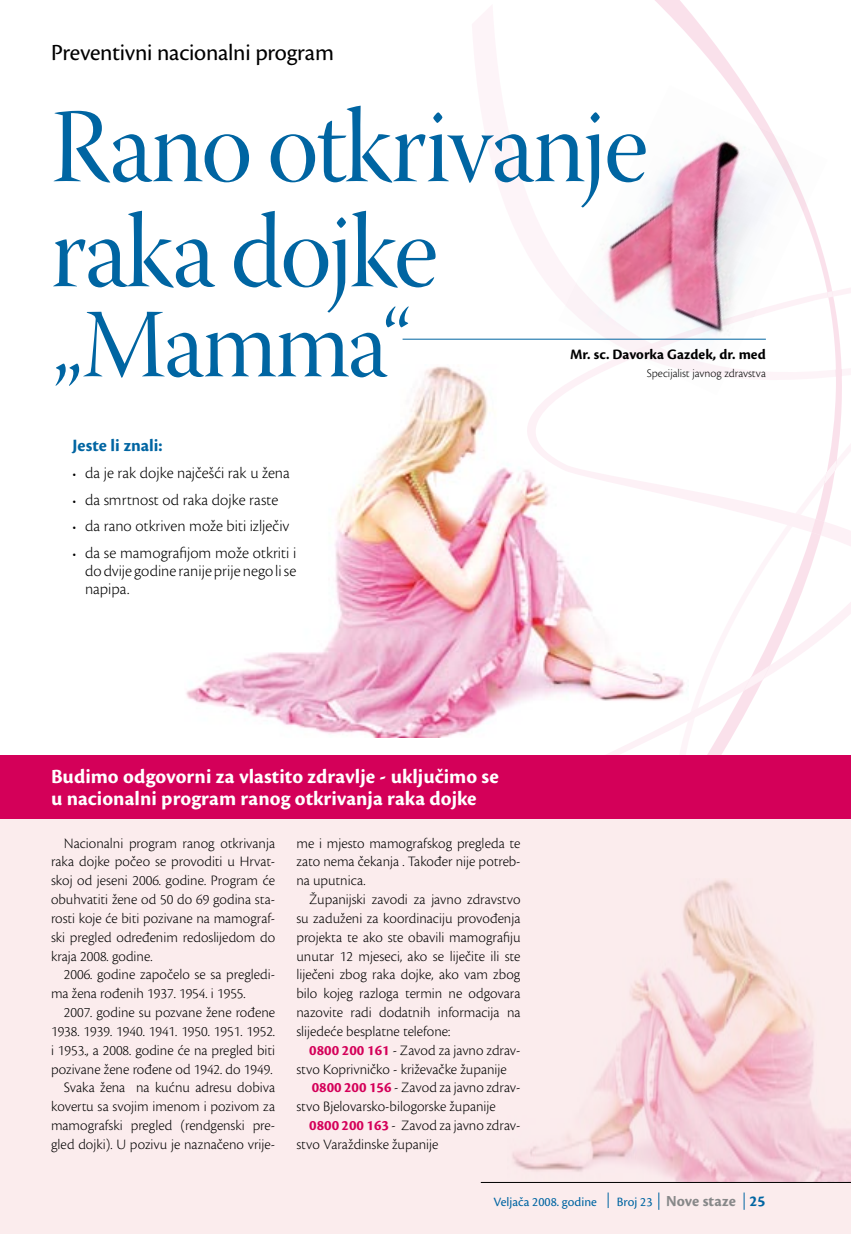
<style>
.page{position:relative;width:851px;height:1234px;background:#fff}
.page>*{position:absolute;margin:0;border:0;box-sizing:border-box;transform-origin:0 0}
.t1{font:105px/105px "Warnock Pro Disp";letter-spacing:-.02em;color:#0065a2;scale:.96 1}
.t2{font:97.5px "Warnock Pro Disp";letter-spacing:-.02em;color:#0065a2;scale:.96 1}
.t3{font:24px "Cronos Pro";letter-spacing:-.01em;color:#000}
.t4{font:700 21px/22.5px "Cronos Pro";letter-spacing:.005em;color:#fff}
.t5{font:700 18px "Cronos Pro";color:#0065a2}
.t6{font:300 16.5px/26.5px "Cronos Pro";color:#000}
.t7{font:700 15.9px "Cronos Pro";letter-spacing:.005em;color:#878889}
.t8{font:300 15px/18.8px "Cronos Pro";color:#000;text-align:justify}
.t9{font:700 15px "Cronos Pro";letter-spacing:.005em;color:#000}
.t10{font:300 13.5px/26.5px "Cronos Pro";color:#000;text-align:justify}
.t11{font:13.2px "Cronos Pro";color:#0065a2}
.t12{font:300 12px "Cronos Pro";color:#000}
.s1{font-weight:700;color:#d40059}
.s2{font-weight:400;font-size:13.2px;color:#0065a2}
.s3{color:#0065a2}
</style>
<div class="page">
<svg style="left:472px;top:0;width:272px;height:154px"></svg>
<svg style="left:373px;top:154px;width:477px;height:584px"></svg>
<svg style="left:492px;top:291px;width:251px;height:169px"></svg>
<svg style="left:743px;top:291px;width:98px;height:400px"></svg>
<svg style="left:448px;top:460px;width:388px;height:295px"></svg>
<div style="left:0;top:818px;width:850px;height:415px;background:#fbeced"></div>
<img style="left:186px;top:365px;width:502px;height:372px">
<img style="left:512px;top:880px;width:338px;height:301px">
<svg style="left:658px;top:1192px;width:1px;height:17px"></svg>
<svg style="left:607px;top:1192px;width:1px;height:15px"></svg>
<svg style="left:743px;top:1192px;width:1px;height:17px"></svg>
<hr style="left:480px;top:1181px;width:370px;height:1px;background:#000">
<div style="left:0;top:755px;width:850px;height:63px;background:#d40059"></div>
<hr style="left:402px;top:339px;width:363px;height:1px;background:#0065a2">
<img style="left:558px;top:85px;width:269px;height:310px">
<h3 class="t3" style="left:51px;top:38px;width:284px">Preventivni nacionalni program</h3>
<h1 class="t1" style="left:51px;top:107px;width:623px">Rano otkrivanje raka dojke</h1>
<h2 class="t2" style="left:51px;top:292px;width:377px">„Mamma“</h2>
<p class="t9" style="left:570px;top:346px;width:197px">Mr. sc. Davorka Gazdek, dr. med</p>
<p class="t12" style="left:646px;top:366px;width:120px">Specijalist javnog zdravstva</p>
<p class="t5" style="left:72px;top:435px;width:92px">Jeste li znali:</p>
<p class="t6" style="left:85px;top:459px;width:213px">da je rak dojke najčešći rak u žena da smrtnost od raka dojke raste da rano otkriven može biti izlječiv da se mamografijom može otkriti i</p>
<p class="t6" style="left:85px;top:561px;width:213px;line-height:18px">do dvije godine ranije prije nego li se napipa.</p>
<p class="t10" style="left:72px;top:460px;width:5px">• • • •</p>
<h3 class="t4" style="left:51px;top:765px;width:449px">Budimo odgovorni za vlastito zdravlje - uključimo se u nacionalni program ranog otkrivanja raka dojke</h3>
<p class="t8" style="left:51px;top:833px;width:225px;text-indent:13px">Nacionalni program ranog otkrivanja raka dojke počeo se provoditi u Hrvat&shy;skoj od jeseni 2006. godine. Program će obuhvatiti žene od 50 do 69 godina sta&shy;rosti koje će biti pozivane na mamograf&shy;ski pregled određenim redoslijedom do kraja 2008. godine.</p>
<p class="t8" style="left:51px;top:965px;width:225px;text-indent:13px">2006. godine započelo se sa pregledi&shy;ma žena rođenih 1937. 1954. i 1955.</p>
<p class="t8" style="left:51px;top:1002px;width:225px;text-align:right">2007. godine su pozvane žene rođene 1938. 1939. 1940. 1941. 1950. 1951. 1952. i 1953., a 2008. godine će na pregled biti pozivane žene rođene od 1942. do 1949.<br>Svaka žena na kućnu adresu dobiva kovertu sa svojim imenom i pozivom za mamografski pregled (rendgenski pre&shy;gled dojki). U pozivu je naznačeno vrije-</p>
<p class="t8" style="left:296px;top:833px;width:225px">me i mjesto mamografskog pregleda te zato nema čekanja . Također nije potreb&shy;na uputnica.</p>
<p class="t8" style="left:296px;top:889px;width:225px;text-indent:13px">Županijski zavodi za javno zdravstvo su zaduženi za koordinaciju provođenja projekta te ako ste obavili mamografiju unutar 12 mjeseci, ako se liječite ili ste liječeni zbog raka dojke, ako vam zbog bilo kojeg razloga termin ne odgovara nazovite radi dodatnih informacija na slijedeće besplatne telefone:</p>
<p class="t8" style="left:309px;top:1040px;width:213px"><span class="s1">0800 200 161</span> - Zavod za javno zdrav-</p>
<p class="t8" style="left:296px;top:1059px;width:212px">stvo Koprivničko - križevačke županije</p>
<p class="t8" style="left:311px;top:1077px;width:210px"><span class="s1">0800 200 156</span> - Zavod za javno zdrav-</p>
<p class="t8" style="left:296px;top:1096px;width:201px">stvo Bjelovarsko-bilogorske županije</p>
<p class="t8" style="left:309px;top:1115px;width:213px"><span class="s1">0800 200 163</span> - Zavod za javno zdrav-</p>
<p class="t8" style="left:296px;top:1134px;width:144px">stvo Varaždinske županije</p>
<p class="t11" style="left:493px;top:1193px;width:105px">Veljača 2008. godine</p>
<p class="t7" style="left:616px;top:1191px;width:150px"><span class="s2">Broj 23</span> Nove staze <span class="s3">25</span></p>
</div>
